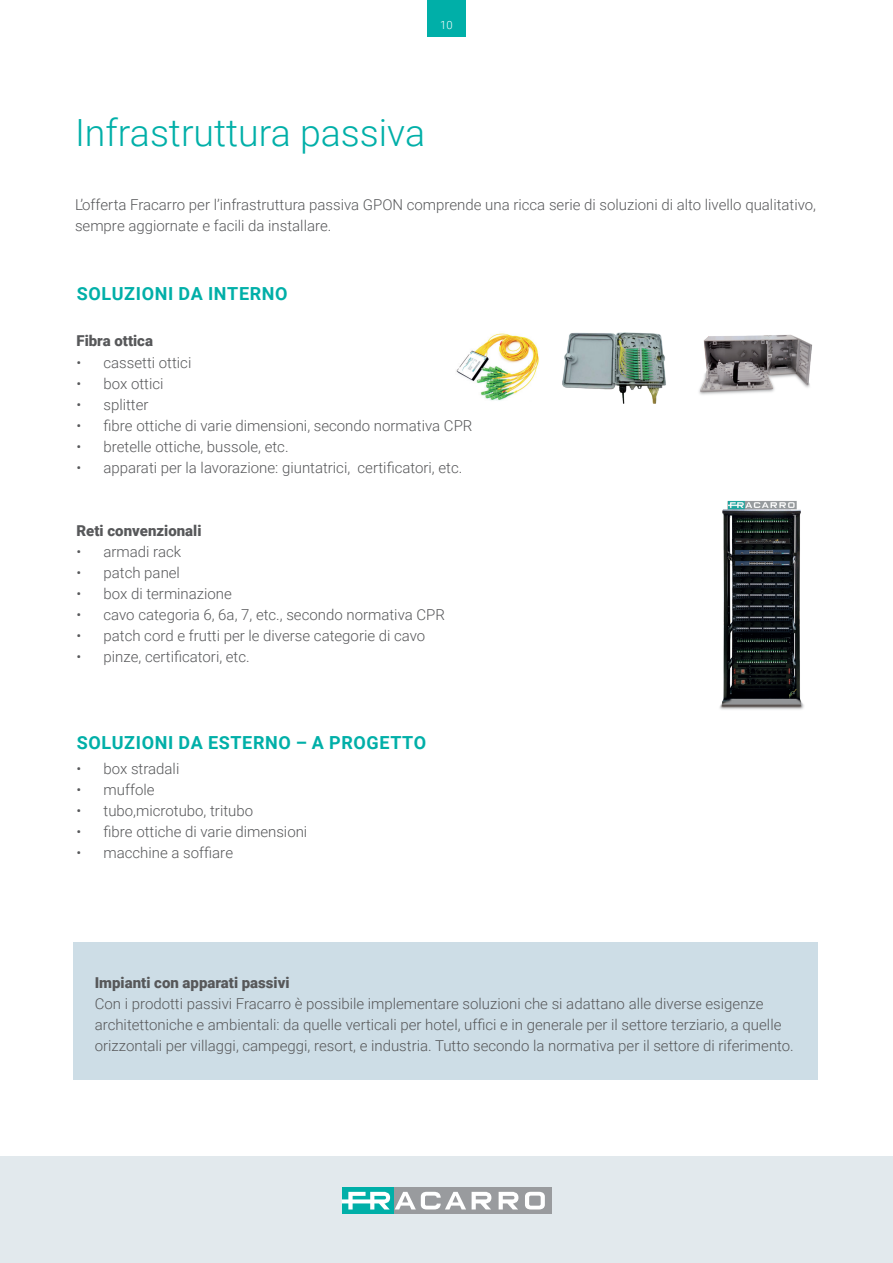
<style>
.page{position:relative;width:893px;height:1263px;background:#fff}
.page>*{position:absolute;margin:0;border:0;box-sizing:border-box;transform-origin:0 0}
.t1{font:300 37.5px "Roboto";color:#00afa8}
.t2{font:700 18px "Roboto";letter-spacing:.035em;color:#00afa8}
.t3{font:300 15px/21px "Roboto";color:#57585a}
.t4{font:900 15px "Roboto";color:#57585a}
.t5{font:300 11.25px "Roboto";color:#fff}
</style>
<div class="page">
<div style="left:0;top:1157px;width:893px;height:106px;background:#e2e9ed"></div>
<div style="left:389px;top:1187px;width:162px;height:27px;background:#999b9e"></div>
<div style="left:342px;top:1187px;width:51px;height:27px;background:#00afa8"></div>
<svg style="left:472px;top:1192px;width:19px;height:17px"></svg>
<svg style="left:499px;top:1192px;width:19px;height:17px"></svg>
<svg style="left:525px;top:1192px;width:20px;height:17px"></svg>
<svg style="left:342px;top:1192px;width:124px;height:17px"></svg>
<div style="left:427px;top:0;width:39px;height:36px;background:#00afa8"></div>
<img style="left:719px;top:500px;width:85px;height:210px">
<img style="left:456px;top:333px;width:83px;height:68px">
<img style="left:562px;top:332px;width:104px;height:71px">
<img style="left:699px;top:334px;width:114px;height:61px">
<div style="left:73px;top:943px;width:745px;height:137px;background:#cddde6"></div>
<p class="t5" style="left:440px;top:19px;width:14px">1010</p>
<h1 class="t1" style="left:75px;top:106px;width:352px">Infrastruttura passiva</h1>
<p class="t3" style="left:75px;top:193px;width:743px">L’offerta Fracarro per l’infrastruttura passiva GPON comprende una ricca serie di soluzioni di alto livello qualitativo, sempre aggiornate e facili da installare.</p>
<p class="t2" style="left:77px;top:281px;width:212px">SOLUZIONI DA INTERNO</p>
<p class="t4" style="left:77px;top:331px;width:78px">Fibra ottica</p>
<p class="t3" style="left:77px;top:351px;width:116px">• cassetti ottici</p>
<p class="t3" style="left:77px;top:372px;width:88px">• box ottici</p>
<p class="t3" style="left:77px;top:393px;width:74px">• splitter</p>
<p class="t3" style="left:77px;top:414px;width:397px">• fibre ottiche di varie dimensioni, secondo normativa CPR</p>
<p class="t3" style="left:77px;top:435px;width:214px">• bretelle ottiche, bussole, etc.</p>
<p class="t3" style="left:77px;top:456px;width:387px">• apparati per la lavorazione: giuntatrici, certificatori, etc.</p>
<p class="t4" style="left:77px;top:520px;width:126px">Reti convenzionali</p>
<p class="t3" style="left:77px;top:540px;width:106px">• armadi rack</p>
<p class="t3" style="left:77px;top:561px;width:105px">• patch panel</p>
<p class="t3" style="left:77px;top:582px;width:157px">• box di terminazione</p>
<p class="t3" style="left:77px;top:603px;width:370px">• cavo categoria 6, 6a, 7, etc., secondo normativa CPR</p>
<p class="t3" style="left:77px;top:624px;width:350px">• patch cord e frutti per le diverse categorie di cavo</p>
<p class="t3" style="left:77px;top:645px;width:175px">• pinze, certificatori, etc.</p>
<p class="t2" style="left:77px;top:729px;width:351px">SOLUZIONI DA ESTERNO – A PROGETTO</p>
<p class="t3" style="left:77px;top:757px;width:104px">• box stradali</p>
<p class="t3" style="left:77px;top:778px;width:79px">• muffole</p>
<p class="t3" style="left:77px;top:799px;width:178px">• tubo,microtubo, tritubo</p>
<p class="t3" style="left:77px;top:820px;width:232px">• fibre ottiche di varie dimensioni</p>
<p class="t3" style="left:77px;top:841px;width:158px">• macchine a soffiare</p>
<p class="t4" style="left:95px;top:972px;width:196px">Impianti con apparati passivi</p>
<p class="t3" style="left:95px;top:992px;width:701px">Con i prodotti passivi Fracarro è possibile implementare soluzioni che si adattano alle diverse esigenze architettoniche e ambientali: da quelle verticali per hotel, uffici e in generale per il settore terziario, a quelle orizzontali per villaggi, campeggi, resort, e industria. Tutto secondo la normativa per il settore di riferimento.</p>
</div>
